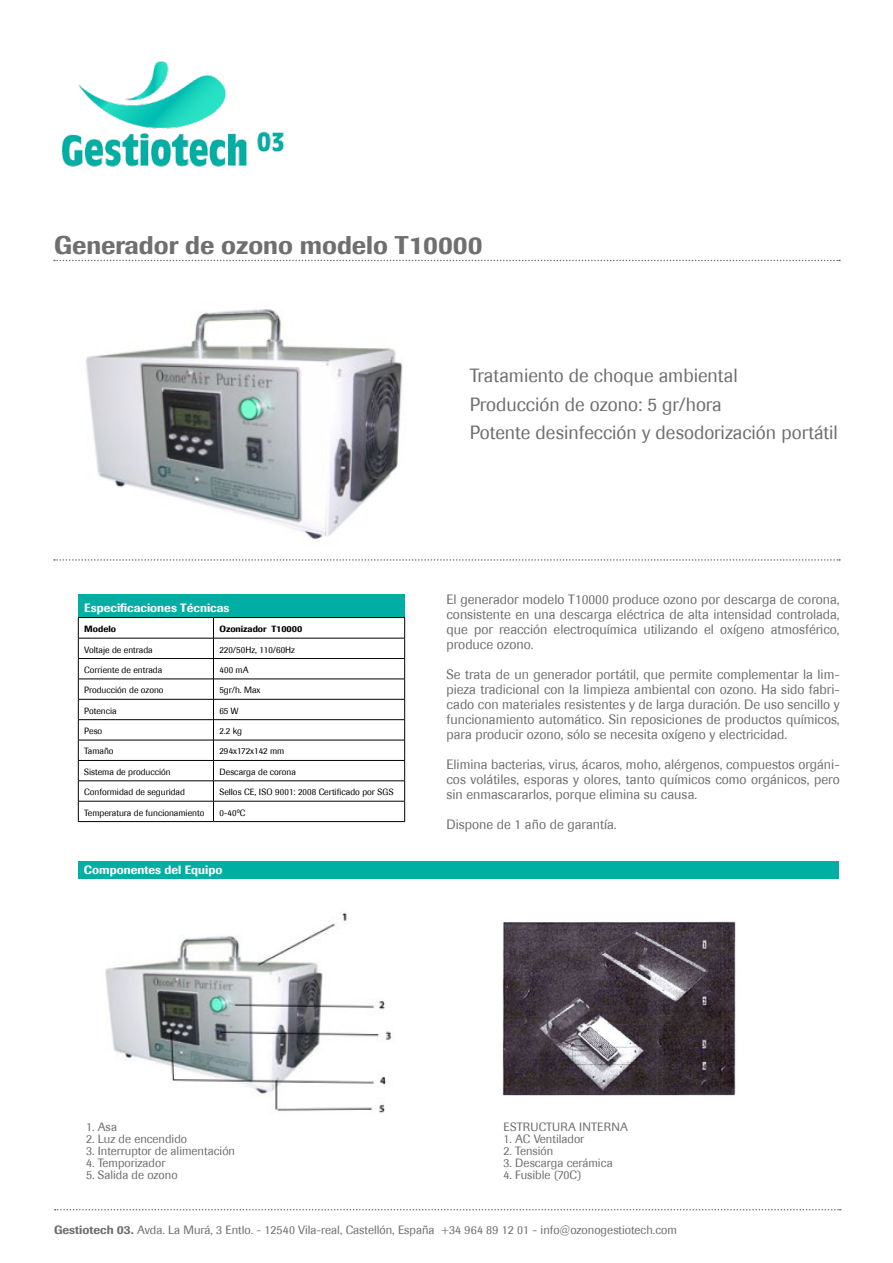
<style>
.page{position:relative;width:893px;height:1263px;background:#fff}
.page>*{position:absolute;margin:0;border:0;box-sizing:border-box;transform-origin:0 0}
.t1{font:500 25.5px "Imago";color:#706f6f}
.t2{font:19.05px/28.7px "Imago";color:#706f6f}
.t3{font:13.5px/15px "Imago";color:#706f6f;text-align:justify}
.t4{font:12px "Imago";color:#706f6f}
.t5{font:500 12px "Imago";color:#fff}
.t6{font:12px "Imago";letter-spacing:.02em;color:#706f6f}
.t7{font:9px "Imago";color:#000}
.t8{font:500 9px "Imago";color:#000}
.s1{font-weight:500}
</style>
<div class="page">
<img style="left:105px;top:912px;width:287px;height:201px">
<img style="left:61px;top:61px;width:223px;height:106px">
<img style="left:85px;top:309px;width:318px;height:231px">
<svg style="left:54px;top:260px;width:786px;height:1px"></svg>
<svg style="left:54px;top:559px;width:786px;height:2px"></svg>
<div style="left:78px;top:594px;width:327px;height:23px;background:#01aea3"></div>
<hr style="left:78px;top:617px;width:135px;height:1px;background:#000">
<hr style="left:213px;top:617px;width:192px;height:1px;background:#000">
<hr style="left:78px;top:638px;width:135px;height:1px;background:#000">
<hr style="left:213px;top:638px;width:192px;height:1px;background:#000">
<hr style="left:78px;top:658px;width:135px;height:1px;background:#000">
<hr style="left:213px;top:658px;width:192px;height:1px;background:#000">
<hr style="left:78px;top:679px;width:135px;height:1px;background:#000">
<hr style="left:213px;top:679px;width:192px;height:1px;background:#000">
<hr style="left:78px;top:699px;width:135px;height:1px;background:#000">
<hr style="left:213px;top:699px;width:192px;height:1px;background:#000">
<hr style="left:78px;top:719px;width:135px;height:1px;background:#000">
<hr style="left:213px;top:719px;width:192px;height:1px;background:#000">
<hr style="left:78px;top:740px;width:135px;height:1px;background:#000">
<hr style="left:213px;top:740px;width:192px;height:1px;background:#000">
<hr style="left:78px;top:760px;width:135px;height:1px;background:#000">
<hr style="left:213px;top:760px;width:192px;height:1px;background:#000">
<hr style="left:78px;top:780px;width:135px;height:1px;background:#000">
<hr style="left:213px;top:780px;width:192px;height:1px;background:#000">
<hr style="left:78px;top:801px;width:135px;height:1px;background:#000">
<svg style="left:78px;top:618px;width:1px;height:203px"></svg>
<hr style="left:213px;top:801px;width:192px;height:1px;background:#000">
<svg style="left:213px;top:618px;width:1px;height:203px"></svg>
<svg style="left:404px;top:618px;width:1px;height:203px"></svg>
<hr style="left:78px;top:821px;width:135px;height:1px;background:#000">
<hr style="left:213px;top:821px;width:192px;height:1px;background:#000">
<img style="left:502px;top:921px;width:234px;height:175px">
<div style="left:78px;top:861px;width:760px;height:17px;background:#01aea3"></div>
<svg style="left:55px;top:1209px;width:786px;height:1px"></svg>
<h1 class="t1" style="left:54px;top:230px;width:430px">Generador de ozono modelo T10000</h1>
<h2 class="t2" style="left:470px;top:361px;width:369px">Tratamiento de choque ambiental<br>Producción de ozono: 5 gr/hora<br>Potente desinfección y desodorización portátil</h2>
<p class="t5" style="left:84px;top:600px;width:147px">Especificaciones Técnicas</p>
<p class="t8" style="left:84px;top:623px;width:33px">Modelo</p>
<p class="t8" style="left:219px;top:623px;width:84px">Ozonizador T10000</p>
<p class="t7" style="left:84px;top:644px;width:70px">Voltaje de entrada</p>
<p class="t7" style="left:219px;top:644px;width:77px">220/50Hz, 110/60Hz</p>
<p class="t7" style="left:84px;top:664px;width:80px">Corriente de entrada</p>
<p class="t7" style="left:219px;top:664px;width:31px">400 mA</p>
<p class="t7" style="left:84px;top:685px;width:81px">Producción de ozono</p>
<p class="t7" style="left:219px;top:685px;width:43px">5gr/h. Max</p>
<p class="t7" style="left:84px;top:705px;width:34px">Potencia</p>
<p class="t7" style="left:219px;top:705px;width:21px">65 W</p>
<p class="t7" style="left:84px;top:726px;width:20px">Peso</p>
<p class="t7" style="left:219px;top:726px;width:24px">2.2 kg</p>
<p class="t7" style="left:84px;top:746px;width:31px">Tamaño</p>
<p class="t7" style="left:219px;top:746px;width:66px">294x172x142 mm</p>
<p class="t7" style="left:84px;top:766px;width:88px">Sistema de producción</p>
<p class="t7" style="left:219px;top:766px;width:78px">Descarga de corona</p>
<p class="t7" style="left:84px;top:787px;width:102px">Conformidad de seguridad</p>
<p class="t7" style="left:219px;top:787px;width:176px">Sellos CE, ISO 9001: 2008 Certificado por SGS</p>
<p class="t7" style="left:84px;top:807px;width:122px">Temperatura de funcionamiento</p>
<p class="t7" style="left:219px;top:807px;width:28px">0-40ºC</p>
<p class="t5" style="left:84px;top:863px;width:140px">Componentes del Equipo</p>
<p class="t3" style="left:446px;top:592px;width:395px">El generador modelo T10000 produce ozono por descarga de corona, consistente en una descarga eléctrica de alta intensidad controlada, que por reacción electroquímica utilizando el oxígeno atmosférico, produce ozono.</p>
<p class="t3" style="left:446px;top:667px;width:395px">Se trata de un generador portátil, que permite complementar la lim&shy;pieza tradicional con la limpieza ambiental con ozono. Ha sido fabri&shy;cado con materiales resistentes y de larga duración. De uso sencillo y funcionamiento automático. Sin reposiciones de productos químicos, para producir ozono, sólo se necesita oxígeno y electricidad.</p>
<p class="t3" style="left:446px;top:757px;width:395px">Elimina bacterias, virus, ácaros, moho, alérgenos, compuestos orgáni&shy;cos volátiles, esporas y olores, tanto químicos como orgánicos, pero sin enmascararlos, porque elimina su causa.</p>
<p class="t3" style="left:446px;top:817px;width:172px">Dispone de 1 año de garantía.</p>
<p class="t4" style="left:86px;top:1120px;width:32px">1. Asa</p>
<p class="t4" style="left:86px;top:1132px;width:103px">2. Luz de encendido</p>
<p class="t4" style="left:86px;top:1144px;width:151px">3. Interruptor de alimentación</p>
<p class="t4" style="left:86px;top:1156px;width:81px">4. Temporizador</p>
<p class="t4" style="left:86px;top:1168px;width:93px">5. Salida de ozono</p>
<p class="t6" style="left:503px;top:1120px;width:126px">ESTRUCTURA INTERNA</p>
<p class="t4" style="left:503px;top:1132px;width:82px">1. AC Ventilador</p>
<p class="t4" style="left:503px;top:1144px;width:51px">2. Tensión</p>
<p class="t4" style="left:503px;top:1156px;width:111px">3. Descarga cerámica</p>
<p class="t4" style="left:503px;top:1168px;width:79px">4. Fusible (70C)</p>
<p class="t4" style="left:54px;top:1223px;width:624px"><span class="s1">Gestiotech 03.</span> Avda. La Murá, 3 Entlo. - 12540 Vila-real, Castellón, España +34 964 89 12 01 - info@ozonogestiotech.com</p>
</div>
